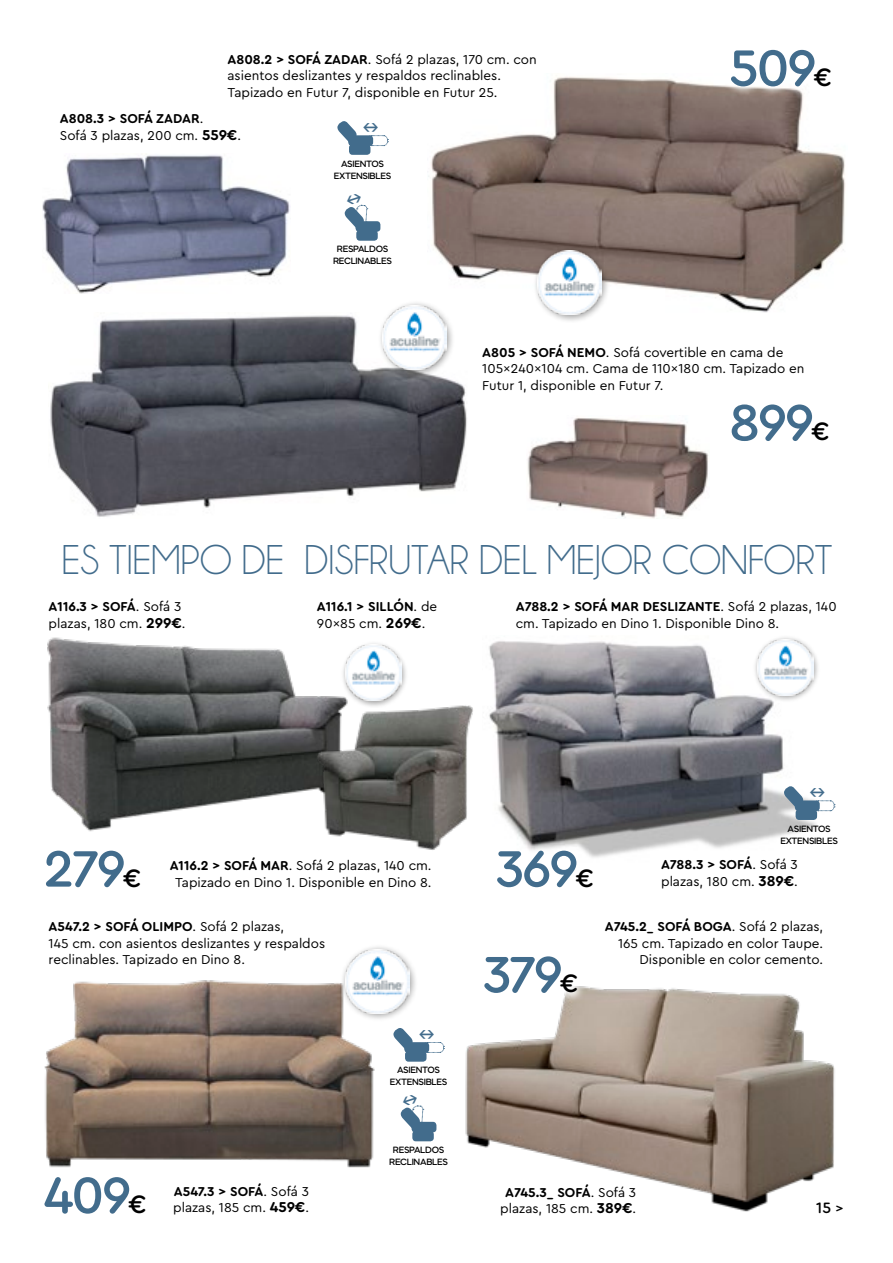
<style>
.page{position:relative;width:893px;height:1263px;background:#fff}
.page>*{position:absolute;margin:0;border:0;box-sizing:border-box;transform-origin:0 0}
.t1{font:500 53.55px "Cera Round Pro";letter-spacing:-.05em;color:#426c8c}
.t2{font:42px "Champagne&Limousines";letter-spacing:-.01em;color:#426c8c}
.t3{font:20.7px "Wingdings 3";color:#426c8c}
.t4{font:500 15.75px "Cera Round Pro";color:#000}
.t5{font:13.5px/16.5px "Cera Round Pro";color:#000}
.t6{font:700 13.5px "Cera Round Pro";color:#000}
.t7{font:600 9.75px "Mazzard Soft L";letter-spacing:-.03em;color:#000}
.s1{font-weight:700}
.s2{font-weight:400}
.s3{font-weight:700;font-size:15px}
.s4{font-size:26.4px;color:#000}
.s5{font-size:14.25px}
</style>
<div class="page">
<img style="left:428px;top:77px;width:417px;height:236px">
<img style="left:47px;top:645px;width:294px;height:187px">
<div style="left:341px;top:640px;width:68px;height:68px;background:#000;opacity:.4"></div>
<img style="left:345px;top:645px;width:56px;height:55px">
<img style="left:489px;top:641px;width:338px;height:216px">
<div style="left:646px;top:841px;width:167px;height:62px;background:#fff"></div>
<svg style="left:781px;top:785px;width:25px;height:22px"></svg>
<div style="left:796px;top:809px;width:21px;height:11px;background:#426c8c;border-radius:4px"></div>
<div style="left:795px;top:800px;width:25px;height:11px;background:#426c8c;border-radius:4px"></div>
<svg style="left:813px;top:800px;width:22px;height:11px"></svg>
<div style="left:752px;top:635px;width:68px;height:68px;background:#000;opacity:.4"></div>
<img style="left:757px;top:639px;width:56px;height:56px">
<img style="left:44px;top:982px;width:331px;height:186px">
<div style="left:340px;top:943px;width:78px;height:79px;background:#000;opacity:.4"></div>
<img style="left:345px;top:949px;width:64px;height:64px">
<div style="left:532px;top:245px;width:78px;height:78px;background:#000;opacity:.4"></div>
<img style="left:538px;top:250px;width:64px;height:65px">
<div style="left:412px;top:1131px;width:22px;height:10px;background:#426c8c;border-radius:4px"></div>
<div style="left:412px;top:1122px;width:24px;height:10px;background:#426c8c;border-radius:4px"></div>
<svg style="left:393px;top:1028px;width:20px;height:20px"></svg>
<div style="left:405px;top:1051px;width:21px;height:11px;background:#426c8c;border-radius:4px"></div>
<div style="left:404px;top:1042px;width:25px;height:11px;background:#426c8c;border-radius:4px"></div>
<svg style="left:423px;top:1042px;width:21px;height:11px"></svg>
<img style="left:312px;top:702px;width:161px;height:148px">
<div style="left:35px;top:1167px;width:120px;height:56px;background:#fff"></div>
<div style="left:488px;top:841px;width:114px;height:56px;background:#fff"></div>
<img style="left:465px;top:986px;width:370px;height:226px">
<img style="left:50px;top:315px;width:417px;height:202px">
<img style="left:527px;top:418px;width:182px;height:100px">
<img style="left:43px;top:155px;width:247px;height:139px">
<div style="left:356px;top:230px;width:22px;height:11px;background:#426c8c;border-radius:4px"></div>
<div style="left:356px;top:221px;width:24px;height:11px;background:#426c8c;border-radius:4px"></div>
<svg style="left:337px;top:121px;width:20px;height:20px"></svg>
<div style="left:349px;top:144px;width:21px;height:11px;background:#426c8c;border-radius:4px"></div>
<div style="left:348px;top:135px;width:25px;height:11px;background:#426c8c;border-radius:4px"></div>
<svg style="left:367px;top:135px;width:21px;height:11px"></svg>
<div style="left:212px;top:36px;width:339px;height:78px;background:#fff"></div>
<div style="left:475px;top:946px;width:111px;height:57px;background:#fff"></div>
<div style="left:721px;top:40px;width:119px;height:56px;background:#fff"></div>
<div style="left:377px;top:300px;width:78px;height:78px;background:#000;opacity:.4"></div>
<img style="left:382px;top:305px;width:64px;height:64px">
<svg style="left:400px;top:1105px;width:24px;height:24px"></svg>
<svg style="left:344px;top:204px;width:24px;height:24px"></svg>
<p class="t5" style="left:227px;top:50px;width:311px"><span class="s1">A808.2 &gt; SOFÁ ZADAR</span>. Sofá 2 plazas, 170 cm. con asientos deslizantes y respaldos reclinables.</p>
<p class="t5" style="left:227px;top:83px;width:272px">Tapizado en Futur 7, disponible en Futur 25.</p>
<p class="t6" style="left:60px;top:109px;width:145px">A808.3 &gt; SOFÁ ZADAR<span class="s2">.</span></p>
<p class="t5" style="left:60px;top:126px;width:183px">Sofá 3 plazas, 200 cm. <span class="s3">559€</span>.</p>
<h3 class="t3" style="left:362px;top:116px;width:19px">■</h3>
<p class="t7" style="left:341px;top:157px;width:45px">ASIENTOS</p>
<p class="t7" style="left:334px;top:169px;width:59px">EXTENSIBLES</p>
<p class="t7" style="left:337px;top:243px;width:53px">RESPALDOS</p>
<p class="t7" style="left:333px;top:255px;width:60px">RECLINABLES</p>
<p class="t1" style="left:729px;top:31px;width:105px">509<span class="s4">€</span></p>
<p class="t5" style="left:482px;top:343px;width:324px"><span class="s1">A805 &gt; SOFÁ NEMO</span>. Sofá covertible en cama de<br>105x240x104 cm. Cama de 110x180 cm. Tapizado en<br>Futur 1, disponible en Futur 7.</p>
<p class="t1" style="left:729px;top:386px;width:102px">899<span class="s4">€</span></p>
<p class="t2" style="left:62px;top:539px;width:772px">ES TIEMPO DE DISFRUTAR DEL MEJOR CONFORT</p>
<p class="t6" style="left:49px;top:597px;width:134px">A116.3 &gt; SOFÁ<span class="s2">. Sofá 3</span></p>
<p class="t5" style="left:49px;top:614px;width:138px">plazas, 180 cm. <span class="s3">299€</span>.</p>
<p class="t6" style="left:317px;top:597px;width:122px">A116.1 &gt; SILLÓN<span class="s2">. de</span></p>
<p class="t5" style="left:317px;top:614px;width:110px">90x85 cm. <span class="s3">269€</span>.</p>
<p class="t5" style="left:516px;top:598px;width:322px"><span class="s1">A788.2 &gt; SOFÁ MAR DESLIZANTE</span>. Sofá 2 plazas, 140 cm. Tapizado en Dino 1. Disponible Dino 8.</p>
<p class="t1" style="left:43px;top:832px;width:99px">279<span class="s4">€</span></p>
<p class="t5" style="left:170px;top:857px;width:263px"><span class="s1">A116.2 &gt; SOFÁ MAR</span>. Sofá 2 plazas, 140 cm.</p>
<p class="t5" style="left:175px;top:873px;width:258px">Tapizado en Dino 1. Disponible en Dino 8.</p>
<p class="t6" style="left:49px;top:917px;width:237px">A547.2 &gt; SOFÁ OLIMPO<span class="s2">. Sofá 2 plazas,</span></p>
<p class="t5" style="left:49px;top:934px;width:278px">145 cm. con asientos deslizantes y respaldos</p>
<p class="t5" style="left:49px;top:951px;width:198px">reclinables. Tapizado en Dino 8.</p>
<p class="t1" style="left:43px;top:1158px;width:105px">409<span class="s4">€</span></p>
<p class="t6" style="left:174px;top:1182px;width:137px">A547.3 &gt; SOFÁ<span class="s2">. Sofá 3</span></p>
<p class="t5" style="left:173px;top:1199px;width:137px">plazas, 185 cm. <span class="s3">459€</span>.</p>
<h3 class="t3" style="left:418px;top:1022px;width:19px">■</h3>
<p class="t7" style="left:397px;top:1064px;width:45px">ASIENTOS</p>
<p class="t7" style="left:390px;top:1076px;width:59px">EXTENSIBLES</p>
<p class="t7" style="left:393px;top:1144px;width:53px">RESPALDOS</p>
<p class="t7" style="left:389px;top:1156px;width:60px">RECLINABLES</p>
<h3 class="t3" style="left:808px;top:781px;width:19px">■</h3>
<p class="t1" style="left:495px;top:832px;width:100px">369<span class="s4">€</span></p>
<p class="t1" style="left:483px;top:937px;width:97px">379<span class="s4">€</span></p>
<p class="t7" style="left:788px;top:822px;width:45px">ASIENTOS</p>
<p class="t7" style="left:780px;top:834px;width:59px">EXTENSIBLES</p>
<p class="t6" style="left:661px;top:855px;width:138px">A788.3 &gt; SOFÁ<span class="s2">. Sofá 3</span></p>
<p class="t5" style="left:661px;top:872px;width:138px">plazas, 180 cm. <span class="s3">389€</span>.</p>
<p class="t6" style="left:605px;top:917px;width:220px">A745.2_ SOFÁ BOGA<span class="s2">. Sofá 2 plazas,</span></p>
<p class="t5" style="left:618px;top:934px;width:207px">165 cm. Tapizado en color Taupe.</p>
<p class="t5" style="left:640px;top:951px;width:185px">Disponible en color cemento.</p>
<p class="t6" style="left:505px;top:1182px;width:133px">A745.3_ SOFÁ<span class="s2">. Sofá 3</span></p>
<p class="t5" style="left:500px;top:1199px;width:137px">plazas, 185 cm. <span class="s3">389€</span>.</p>
<p class="t4" style="left:816px;top:1197px;width:29px">15 <span class="s5">&gt;</span></p>
</div>
